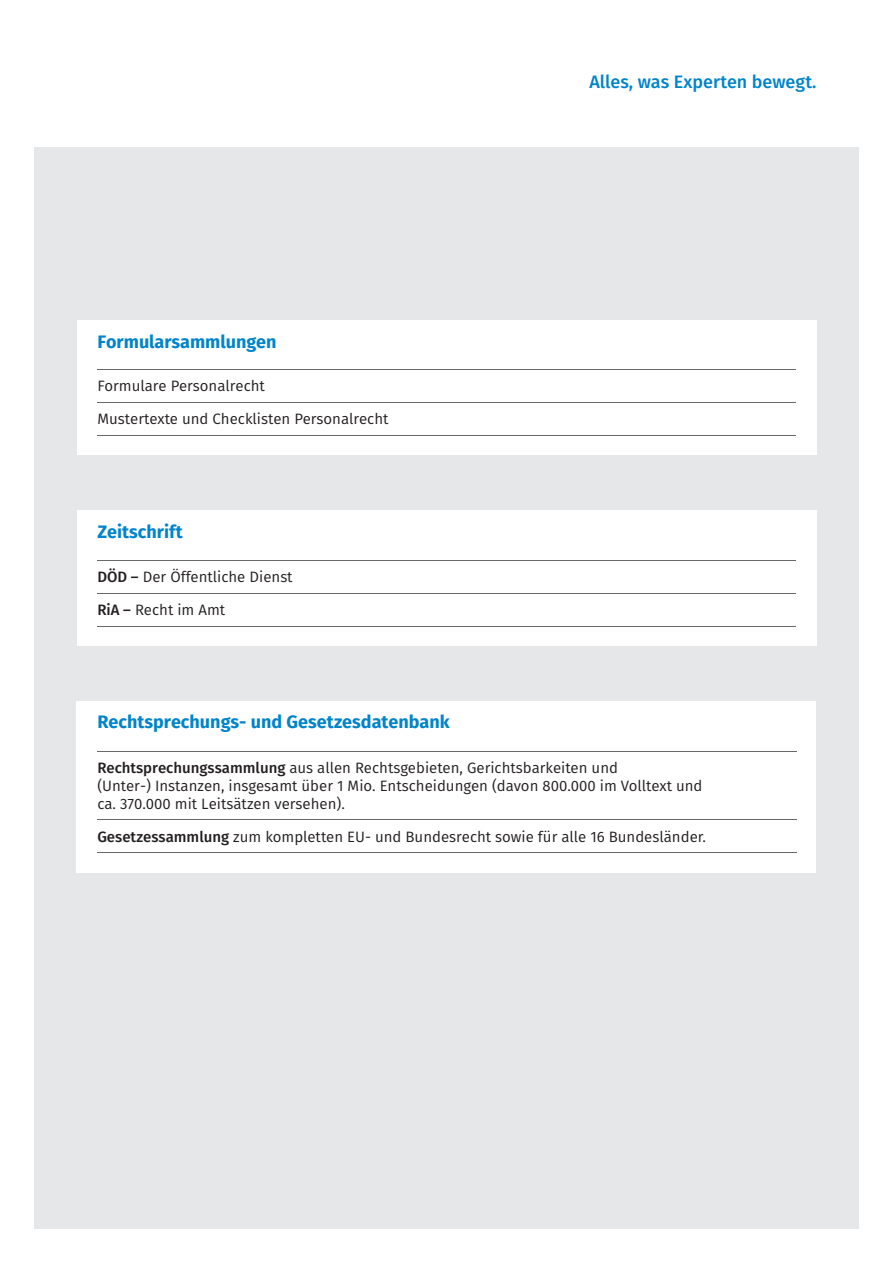
<style>
.page{position:relative;width:893px;height:1263px;background:#fff}
.page>*{position:absolute;margin:0;border:0;box-sizing:border-box;transform-origin:0 0}
.t1{font:700 18px "Fira Sans";color:#0084ca}
.t2{font:500 18px "Fira Sans";color:#0084ca}
.t3{font:15px/32.8px "Fira Sans";color:#231f20}
.s1{font-weight:500}
</style>
<div class="page">
<div style="left:34px;top:148px;width:825px;height:1081px;background:#e6e7e9"></div>
<div style="left:77px;top:510px;width:739px;height:136px;background:#fff"></div>
<hr style="left:97px;top:560px;width:699px;height:1px;background:#69696c">
<hr style="left:97px;top:593px;width:699px;height:1px;background:#69696c">
<hr style="left:97px;top:626px;width:699px;height:1px;background:#69696c">
<div style="left:77px;top:320px;width:739px;height:135px;background:#fff"></div>
<hr style="left:97px;top:369px;width:699px;height:1px;background:#69696c">
<hr style="left:97px;top:402px;width:699px;height:1px;background:#69696c">
<hr style="left:97px;top:435px;width:699px;height:1px;background:#69696c">
<div style="left:77px;top:701px;width:739px;height:172px;background:#fff"></div>
<hr style="left:97px;top:751px;width:699px;height:1px;background:#69696c">
<hr style="left:97px;top:819px;width:699px;height:1px;background:#69696c">
<hr style="left:97px;top:852px;width:699px;height:1px;background:#69696c">
<p class="t1" style="left:98px;top:326px;width:180px">Formularsammlungen</p>
<p class="t3" style="left:97px;top:369px;width:293px">Formulare Personalrecht<br>Mustertexte und Checklisten Personalrecht</p>
<p class="t1" style="left:98px;top:516px;width:86px">Zeitschrift</p>
<p class="t3" style="left:97px;top:560px;width:197px"><span class="s1">DÖD –</span> Der Öffentliche Dienst<br><span class="s1">RiA –</span> Recht im Amt</p>
<p class="t1" style="left:98px;top:707px;width:353px">Rechtsprechungs- und Gesetzesdatenbank</p>
<p class="t2" style="left:589px;top:68px;width:228px">Alles, was Experten bewegt.</p>
<p class="t3" style="left:97px;top:758px;width:607px;line-height:18px"><span class="s1">Rechtsprechungssammlung</span> aus allen Rechtsgebieten, Gerichtsbarkeiten und<br>(Unter-) Instanzen, insgesamt über 1 Mio. Entscheidungen (davon 800.000 im Volltext und ca. 370.000 mit Leitsätzen versehen).</p>
<p class="t3" style="left:97px;top:819px;width:610px"><span class="s1">Gesetzessammlung</span> zum kompletten EU- und Bundesrecht sowie für alle 16 Bundesländer.</p>
</div>
